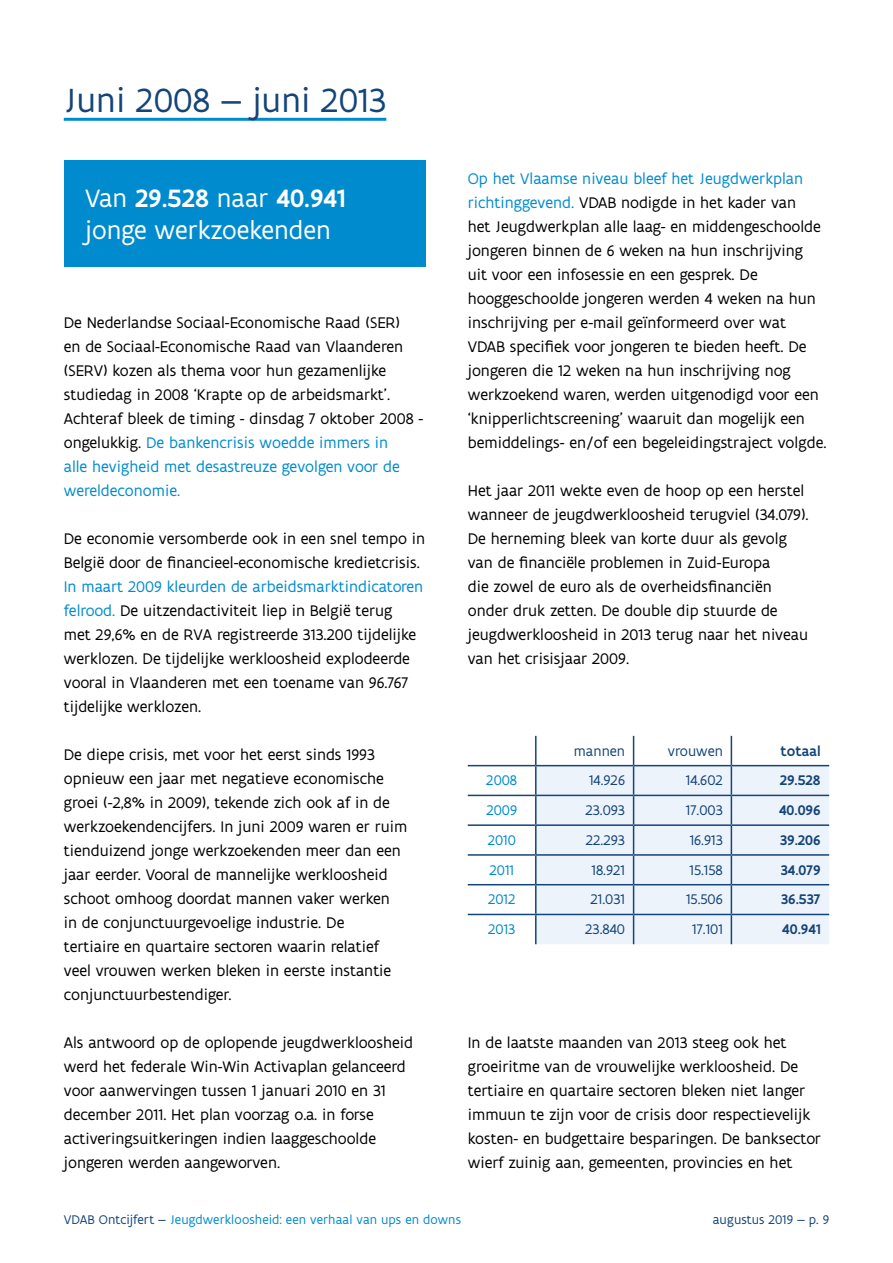
<style>
.page{position:relative;width:893px;height:1263px;background:#fff}
.page>*{position:absolute;margin:0;border:0;box-sizing:border-box;transform-origin:0 0}
.t1{font:36px "Flanders Art Sans";color:#144478}
.t2{font:27px/32.4px "Flanders Art Sans";color:#fff}
.t3{font:16.5px/24px "Flanders Art Sans";color:#000}
.t4{font:15px "Flanders Art Sans";color:#144478}
.t5{font:500 15px "Flanders Art Sans";color:#144478}
.t6{font:15px "Flanders Art Sans";color:#008bce}
.t7{font:13.5px "Flanders Art Sans";letter-spacing:.005em;color:#008bce}
.t8{font:13.5px "Flanders Art Sans";letter-spacing:.005em;color:#144478}
.s1{font-weight:500}
.s2{color:#008bce}
.s3{color:#144478}
</style>
<div class="page">
<hr style="left:64px;top:118px;width:322px;height:3px;background:#008bce">
<svg style="left:468px;top:736px;width:361px;height:180px"></svg>
<div style="left:536px;top:766px;width:293px;height:178px;background:#edf3fb"></div>
<hr style="left:468px;top:765px;width:68px;height:1px;background:#144478">
<hr style="left:536px;top:765px;width:98px;height:1px;background:#144478">
<hr style="left:634px;top:765px;width:97px;height:1px;background:#144478">
<hr style="left:731px;top:765px;width:98px;height:1px;background:#144478">
<hr style="left:468px;top:795px;width:68px;height:1px;background:#144478">
<hr style="left:536px;top:795px;width:98px;height:1px;background:#144478">
<hr style="left:634px;top:795px;width:97px;height:1px;background:#144478">
<hr style="left:731px;top:795px;width:98px;height:1px;background:#144478">
<hr style="left:468px;top:824px;width:68px;height:2px;background:#144478">
<hr style="left:536px;top:824px;width:98px;height:2px;background:#144478">
<hr style="left:634px;top:824px;width:97px;height:2px;background:#144478">
<hr style="left:731px;top:824px;width:98px;height:2px;background:#144478">
<hr style="left:468px;top:854px;width:68px;height:2px;background:#144478">
<hr style="left:536px;top:854px;width:98px;height:2px;background:#144478">
<hr style="left:634px;top:854px;width:97px;height:2px;background:#144478">
<hr style="left:731px;top:854px;width:98px;height:2px;background:#144478">
<hr style="left:468px;top:884px;width:68px;height:1px;background:#144478">
<hr style="left:536px;top:884px;width:98px;height:1px;background:#144478">
<hr style="left:634px;top:884px;width:97px;height:1px;background:#144478">
<hr style="left:731px;top:884px;width:98px;height:1px;background:#144478">
<svg style="left:535px;top:736px;width:1px;height:208px"></svg>
<svg style="left:633px;top:736px;width:1px;height:208px"></svg>
<svg style="left:731px;top:736px;width:1px;height:208px"></svg>
<hr style="left:468px;top:914px;width:68px;height:1px;background:#144478">
<hr style="left:536px;top:914px;width:98px;height:1px;background:#144478">
<hr style="left:634px;top:914px;width:97px;height:1px;background:#144478">
<hr style="left:731px;top:914px;width:98px;height:1px;background:#144478">
<div style="left:64px;top:160px;width:361px;height:106px;background:#008bce"></div>
<h1 class="t1" style="left:64px;top:78px;width:324px">Juni 2008 — juni 2013</h1>
<h2 class="t2" style="left:85px;top:182px;width:262px">Van <span class="s1">29.528</span> naar <span class="s1">40.941 </span>jonge werkzoekenden</h2>
<p class="t3" style="left:64px;top:311px;width:361px">De Nederlandse Sociaal-Economische Raad (SER)<br>en de Sociaal-Economische Raad van Vlaanderen (SERV) kozen als thema voor hun gezamenlijke studiedag in 2008 ‘Krapte op de arbeidsmarkt’.<br>Achteraf bleek de timing - dinsdag 7 oktober 2008 - ongelukkig. <span class="s2">De bankencrisis woedde immers in<br>alle hevigheid met desastreuze gevolgen voor de wereldeconomie.</span></p>
<p class="t3" style="left:64px;top:527px;width:363px">De economie versomberde ook in een snel tempo in<br>België door de financieel-economische kredietcrisis.</p>
<p class="t3" style="left:64px;top:575px;width:361px"><span class="s2">In maart 2009 kleurden de arbeidsmarktindicatoren felrood.</span> De uitzendactiviteit liep in België terug met 29,6% en de RVA registreerde 313.200 tijdelijke werklozen. De tijdelijke werkloosheid explodeerde vooral in Vlaanderen met een toename van 96.767 tijdelijke werklozen.</p>
<p class="t3" style="left:64px;top:743px;width:345px">De diepe crisis, met voor het eerst sinds 1993 opnieuw een jaar met negatieve economische groei (-2,8% in 2009), tekende zich ook af in de werkzoekendencijfers. In juni 2009 waren er ruim tienduizend jonge werkzoekenden meer dan een jaar eerder. Vooral de mannelijke werkloosheid schoot omhoog doordat mannen vaker werken in de conjunctuurgevoelige industrie. De<br>tertiaire en quartaire sectoren waarin relatief veel vrouwen werken bleken in eerste instantie conjunctuurbestendiger.</p>
<p class="t3" style="left:64px;top:1031px;width:351px">Als antwoord op de oplopende jeugdwerkloosheid werd het federale Win-Win Activaplan gelanceerd voor aanwervingen tussen 1 januari 2010 en 31 december 2011. Het plan voorzag o.a. in forse activeringsuitkeringen indien laaggeschoolde jongeren werden aangeworven.</p>
<p class="t3" style="left:468px;top:167px;width:360px"><span class="s2">Op het Vlaamse niveau bleef het Jeugdwerkplan richtinggevend.</span> VDAB nodigde in het kader van<br>het Jeugdwerkplan alle laag- en middengeschoolde jongeren binnen de 6 weken na hun inschrijving uit voor een infosessie en een gesprek. De hooggeschoolde jongeren werden 4 weken na hun inschrijving per e-mail geïnformeerd over wat VDAB specifiek voor jongeren te bieden heeft. De jongeren die 12 weken na hun inschrijving nog werkzoekend waren, werden uitgenodigd voor een ‘knipperlichtscreening’ waaruit dan mogelijk een bemiddelings- en/of een begeleidingstraject volgde.</p>
<p class="t3" style="left:468px;top:479px;width:342px">Het jaar 2011 wekte even de hoop op een herstel wanneer de jeugdwerkloosheid terugviel (34.079).<br>De herneming bleek van korte duur als gevolg van de financiële problemen in Zuid-Europa<br>die zowel de euro als de overheidsfinanciën onder druk zetten. De double dip stuurde de jeugdwerkloosheid in 2013 terug naar het niveau van het crisisjaar 2009.</p>
<p class="t4" style="left:574px;top:741px;width:53px">mannen</p>
<p class="t4" style="left:668px;top:741px;width:57px">vrouwen</p>
<p class="t5" style="left:780px;top:741px;width:42px">totaal</p>
<p class="t6" style="left:486px;top:771px;width:32px">2008</p>
<p class="t4" style="left:589px;top:771px;width:38px">14.926</p>
<p class="t4" style="left:686px;top:771px;width:39px">14.602</p>
<p class="t5" style="left:780px;top:771px;width:42px">29.528</p>
<p class="t6" style="left:486px;top:801px;width:32px">2009</p>
<p class="t4" style="left:585px;top:801px;width:41px">23.093</p>
<p class="t4" style="left:686px;top:801px;width:38px">17.003</p>
<p class="t5" style="left:779px;top:801px;width:43px">40.096</p>
<p class="t6" style="left:488px;top:831px;width:30px">2010</p>
<p class="t4" style="left:586px;top:831px;width:41px">22.293</p>
<p class="t4" style="left:690px;top:831px;width:35px">16.913</p>
<p class="t5" style="left:780px;top:831px;width:42px">39.206</p>
<p class="t6" style="left:489px;top:860px;width:26px">2011</p>
<p class="t4" style="left:591px;top:860px;width:35px">18.921</p>
<p class="t4" style="left:689px;top:860px;width:35px">15.158</p>
<p class="t5" style="left:781px;top:860px;width:41px">34.079</p>
<p class="t6" style="left:488px;top:890px;width:29px">2012</p>
<p class="t4" style="left:590px;top:890px;width:36px">21.031</p>
<p class="t4" style="left:686px;top:890px;width:38px">15.506</p>
<p class="t5" style="left:781px;top:890px;width:41px">36.537</p>
<p class="t6" style="left:488px;top:920px;width:29px">2013</p>
<p class="t4" style="left:585px;top:920px;width:41px">23.840</p>
<p class="t4" style="left:692px;top:920px;width:32px">17.101</p>
<p class="t5" style="left:782px;top:920px;width:40px">40.941</p>
<p class="t3" style="left:468px;top:1031px;width:355px">In de laatste maanden van 2013 steeg ook het groeiritme van de vrouwelijke werkloosheid. De tertiaire en quartaire sectoren bleken niet langer immuun te zijn voor de crisis door respectievelijk kosten- en budgettaire besparingen. De banksector wierf zuinig aan, gemeenten, provincies en het</p>
<p class="t7" style="left:64px;top:1211px;width:399px"><span class="s3">VDAB Ontcijfert —</span> Jeugdwerkloosheid: een verhaal van ups en downs</p>
<p class="t8" style="left:713px;top:1211px;width:118px">augustus 2019 — p. 9</p>
</div>
